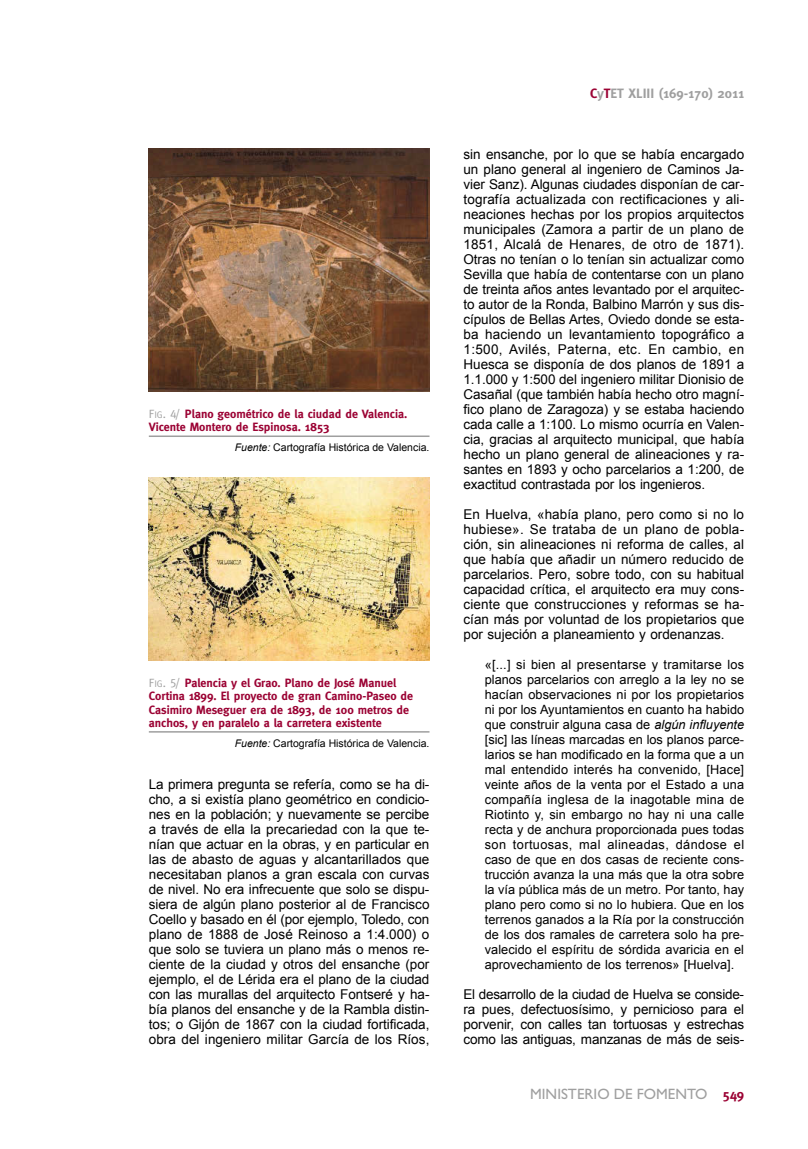
<style>
.page{position:relative;width:808px;height:1149px;background:#fff}
.page>*{position:absolute;margin:0;border:0;box-sizing:border-box;transform-origin:0 0}
.t1{font:15px "Gill Sans";color:#9f9f9f}
.t2{font:13.5px/15px "Arial";letter-spacing:-.005em;color:#000;text-align:justify}
.t3{font:700 13.5px "Meta";color:#9f9f9f}
.t4{font:12.75px/15px "Arial";color:#000;text-align:justify}
.t5{font:700 12px/13.2px "Meta";color:#9b0233}
.t6{font:10.5px "Arial";color:#000}
.s1{font-family:"Meta Caps";font-weight:400;color:#9f9f9f}
.s2{font-family:"Meta Caps";font-weight:400;font-size:9.6px;color:#9f9f9f}
.s3{font-style:italic}
.s4{color:#9b0233}
.s5{font-family:"Meta";font-weight:700;font-size:13.5px;color:#9b0233}
</style>
<div class="page">
<hr style="left:149px;top:435px;width:280px;height:2px;background:#9f9f9f">
<img style="left:149px;top:149px;width:280px;height:242px">
<hr style="left:149px;top:731px;width:280px;height:1px;background:#9f9f9f">
<img style="left:149px;top:477px;width:280px;height:183px">
<p class="t5" style="left:149px;top:408px;width:260px"><span class="s1">F</span><span class="s2">IG</span><span class="s1">. 4/</span> Plano geométrico de la ciudad de Valencia.<br>Vicente Montero de Espinosa. 1853</p>
<p class="t6" style="left:235px;top:441px;width:196px"><span class="s3">Fuente:</span> Cartografía Histórica de Valencia.</p>
<p class="t5" style="left:149px;top:677px;width:266px"><span class="s1">F</span><span class="s2">IG</span><span class="s1">. 5/</span> Palencia y el Grao. Plano de José Manuel Cortina 1899. El proyecto de gran Camino-Paseo de Casimiro Meseguer era de 1893, de 100 metros de anchos, y en paralelo a la carretera existente</p>
<p class="t6" style="left:235px;top:737px;width:196px"><span class="s3">Fuente:</span> Cartografía Histórica de Valencia.</p>
<p class="t2" style="left:149px;top:776px;width:282px">La primera pregunta se refería, como se ha di&shy;cho, a si existía plano geométrico en condicio&shy;nes en la población; y nuevamente se percibe a través de ella la precariedad con la que te&shy;nían que actuar en la obras, y en particular en las de abasto de aguas y alcantarillados que necesitaban planos a gran escala con curvas de nivel. No era infrecuente que solo se dispu&shy;siera de algún plano posterior al de Francisco Coello y basado en él (por ejemplo, Toledo, con plano de 1888 de José Reinoso a 1:4.000) o que solo se tuviera un plano más o menos re&shy;ciente de la ciudad y otros del ensanche (por ejemplo, el de Lérida era el plano de la ciudad con las murallas del arquitecto Fontseré y ha&shy;bía planos del ensanche y de la Rambla distin&shy;tos; o Gijón de 1867 con la ciudad fortificada, obra del ingeniero militar García de los Ríos,</p>
<p class="t3" style="left:590px;top:88px;width:156px"><span class="s4">C</span>y<span class="s4">T</span>ET XLIII (169-170) 2011</p>
<p class="t2" style="left:463px;top:146px;width:282px">sin ensanche, por lo que se había encargado un plano general al ingeniero de Caminos Ja&shy;vier Sanz). Algunas ciudades disponían de car&shy;tografía actualizada con rectificaciones y ali&shy;neaciones hechas por los propios arquitectos municipales (Zamora a partir de un plano de 1851, Alcalá de Henares, de otro de 1871).<br>Otras no tenían o lo tenían sin actualizar como Sevilla que había de contentarse con un plano de treinta años antes levantado por el arquitec&shy;to autor de la Ronda, Balbino Marrón y sus dis&shy;cípulos de Bellas Artes, Oviedo donde se esta&shy;ba haciendo un levantamiento topográfico a 1:500, Avilés, Paterna, etc. En cambio, en Huesca se disponía de dos planos de 1891 a 1.1.000 y 1:500 del ingeniero militar Dionisio de Casañal (que también había hecho otro magní&shy;fico plano de Zaragoza) y se estaba haciendo cada calle a 1:100. Lo mismo ocurría en Valen&shy;cia, gracias al arquitecto municipal, que había hecho un plano general de alineaciones y ra&shy;santes en 1893 y ocho parcelarios a 1:200, de exactitud contrastada por los ingenieros.</p>
<p class="t2" style="left:463px;top:506px;width:282px">En Huelva, «había plano, pero como si no lo hubiese». Se trataba de un plano de pobla&shy;ción, sin alineaciones ni reforma de calles, al que había que añadir un número reducido de parcelarios. Pero, sobre todo, con su habitual capacidad crítica, el arquitecto era muy cons&shy;ciente que construcciones y reformas se ha&shy;cían más por voluntad de los propietarios que por sujeción a planeamiento y ordenanzas.</p>
<p class="t4" style="left:485px;top:657px;width:261px">«[...] si bien al presentarse y tramitarse los planos parcelarios con arreglo a la ley no se hacían observaciones ni por los propietarios ni por los Ayuntamientos en cuanto ha habido que construir alguna casa de <span class="s3">algún influyente </span>[sic] las líneas marcadas en los planos parce&shy;larios se han modificado en la forma que a un mal entendido interés ha convenido, [Hace] veinte años de la venta por el Estado a una compañía inglesa de la inagotable mina de Riotinto y, sin embargo no hay ni una calle recta y de anchura proporcionada pues todas son tortuosas, mal alineadas, dándose el caso de que en dos casas de reciente cons&shy;trucción avanza la una más que la otra sobre la vía pública más de un metro. Por tanto, hay plano pero como si no lo hubiera. Que en los terrenos ganados a la Ría por la construcción de los dos ramales de carretera solo ha pre&shy;valecido el espíritu de sórdida avaricia en el aprovechamiento de los terrenos» [Huelva].</p>
<p class="t2" style="left:463px;top:986px;width:282px">El desarrollo de la ciudad de Huelva se conside&shy;ra pues, defectuosísimo, y pernicioso para el porvenir, con calles tan tortuosas y estrechas como las antiguas, manzanas de más de seis-</p>
<p class="t1" style="left:530px;top:1088px;width:216px">MINISTERIO DE FOMENTO <span class="s5">549</span></p>
</div>
